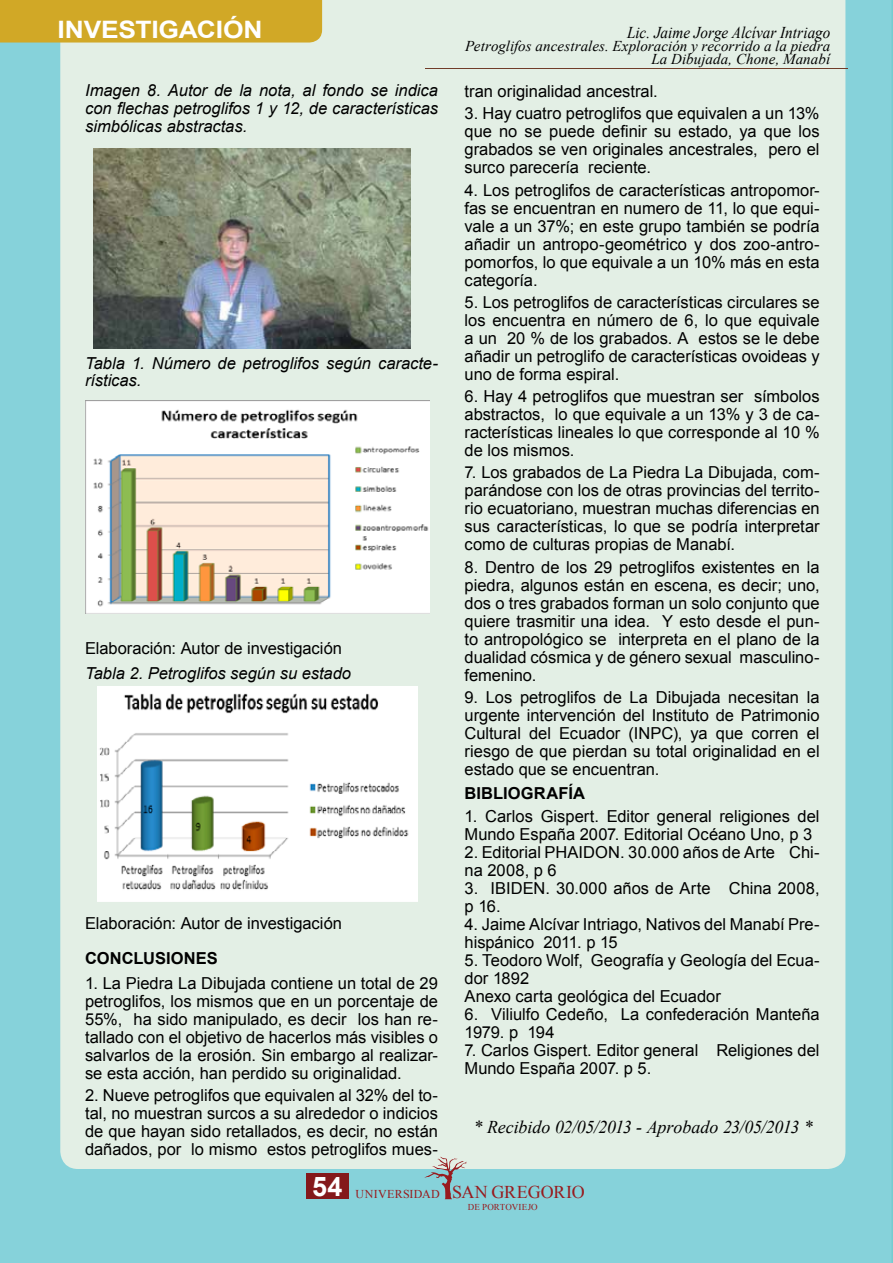
<style>
.page{position:relative;width:893px;height:1263px;background:#86d2da}
.page>*{position:absolute;margin:0;border:0;box-sizing:border-box;transform-origin:0 0}
.t1{font:700 27px "Arial";color:#fff}
.t2{font:700 24px "Arial";letter-spacing:-.005em;color:#fff;scale:1.1 1}
.t3{font:italic 18px "Times New Roman";letter-spacing:-.01em;color:#000}
.t4{font:16.5px/18px "Arial";color:#000;text-align:justify}
.t5{font:italic 16.5px/18px "Arial";color:#000;text-align:justify}
.t6{font:italic 16.5px "Times New Roman";color:#000;scale:.92 1}
.t7{font:700 16.5px "Arial";letter-spacing:.005em;color:#000}
.t8{font:italic 15px/13.5px "Times New Roman";letter-spacing:.005em;color:#000;text-align:right}
.t9{font:12px "Times New Roman";letter-spacing:.03em;color:#981b1e}
.t10{font:9px "Times New Roman";letter-spacing:.01em;color:#981b1e}
.s1{font-size:18px}
</style>
<div class="page">
<div style="left:60px;top:0;width:785px;height:1169px;background:#e3efe5"></div>
<img style="left:94px;top:149px;width:317px;height:200px">
<img style="left:98px;top:687px;width:319px;height:214px">
<hr style="left:425px;top:68px;width:422px;height:1px;background:#703c29">
<div style="left:0;top:0;width:322px;height:43px;background:#d1a826"></div>
<img style="left:85px;top:400px;width:344px;height:213px">
<svg style="left:424px;top:1157px;width:43px;height:42px;background:#9fbbbe"></svg>
<div style="left:306px;top:1174px;width:43px;height:25px;background:#84191b"></div>
<h2 class="t2" style="left:57px;top:14px;width:188px">INVESTIGACIÓN</h2>
<p class="t5" style="left:85px;top:81px;width:354px">Imagen 8. Autor de la nota, al fondo se indica con flechas petroglifos 1 y 12, de características simbólicas abstractas.</p>
<p class="t5" style="left:85px;top:355px;width:354px;line-height:17.2px">Tabla 1. Número de petroglifos según caracte&shy;rísticas.</p>
<p class="t4" style="left:85px;top:639px;width:258px">Elaboración: Autor de investigación</p>
<p class="t5" style="left:85px;top:665px;width:268px">Tabla 2. Petroglifos según su estado</p>
<p class="t4" style="left:85px;top:915px;width:258px">Elaboración: Autor de investigación</p>
<p class="t7" style="left:85px;top:947px;width:134px">CONCLUSIONES</p>
<p class="t4" style="left:85px;top:974px;width:354px">1. La Piedra La Dibujada contiene un total de 29 petroglifos, los mismos que en un porcentaje de 55%, ha sido manipulado, es decir los han re&shy;tallado con el objetivo de hacerlos más visibles o salvarlos de la erosión. Sin embargo al realizar&shy;se esta acción, han perdido su originalidad.</p>
<p class="t4" style="left:85px;top:1086px;width:354px">2. Nueve petroglifos que equivalen al 32% del to&shy;tal, no muestran surcos a su alrededor o indicios de que hayan sido retallados, es decir, no están dañados, por lo mismo estos petroglifos mues-</p>
<p class="t6" style="left:627px;top:21px;width:222px">Lic. Jaime Jorge Alcívar Intriago</p>
<p class="t8" style="left:465px;top:38px;width:367px">Petroglifos ancestrales. Exploración y recorrido a la piedra<br>La Dibujada, Chone, Manabí</p>
<p class="t4" style="left:465px;top:82px;width:195px">tran originalidad ancestral.</p>
<p class="t4" style="left:465px;top:105px;width:357px">3. Hay cuatro petroglifos que equivalen a un 13% que no se puede definir su estado, ya que los grabados se ven originales ancestrales, pero el surco parecería reciente.</p>
<p class="t4" style="left:465px;top:181px;width:357px">4. Los petroglifos de características antropomor&shy;fas se encuentran en numero de 11, lo que equi&shy;vale a un 37%; en este grupo también se podría añadir un antropo-geométrico y dos zoo-antro&shy;pomorfos, lo que equivale a un 10% más en esta categoría.</p>
<p class="t4" style="left:465px;top:293px;width:357px">5. Los petroglifos de características circulares se los encuentra en número de 6, lo que equivale a un 20 % de los grabados. A estos se le debe añadir un petroglifo de características ovoideas y uno de forma espiral.</p>
<p class="t4" style="left:465px;top:387px;width:357px">6. Hay 4 petroglifos que muestran ser símbolos abstractos, lo que equivale a un 13% y 3 de ca&shy;racterísticas lineales lo que corresponde al 10 % de los mismos.</p>
<p class="t4" style="left:465px;top:464px;width:357px">7. Los grabados de La Piedra La Dibujada, com&shy;parándose con los de otras provincias del territo&shy;rio ecuatoriano, muestran muchas diferencias en sus características, lo que se podría interpretar como de culturas propias de Manabí.</p>
<p class="t4" style="left:465px;top:558px;width:357px">8. Dentro de los 29 petroglifos existentes en la piedra, algunos están en escena, es decir; uno, dos o tres grabados forman un solo conjunto que quiere trasmitir una idea. Y esto desde el pun&shy;to antropológico se interpreta en el plano de la dualidad cósmica y de género sexual masculino&shy;femenino.</p>
<p class="t4" style="left:465px;top:688px;width:357px">9. Los petroglifos de La Dibujada necesitan la urgente intervención del Instituto de Patrimonio Cultural del Ecuador (INPC), ya que corren el riesgo de que pierdan su total originalidad en el estado que se encuentran.</p>
<p class="t7" style="left:465px;top:782px;width:122px">BIBLIOGRAFÍA</p>
<p class="t4" style="left:465px;top:807px;width:357px">1. Carlos Gispert. Editor general religiones del<br>Mundo España 2007. Editorial Océano Uno, p 3</p>
<p class="t4" style="left:465px;top:843px;width:357px">2. Editorial PHAIDON. 30.000 años de Arte Chi&shy;na 2008, p 6</p>
<p class="t4" style="left:465px;top:879px;width:357px">3. IBIDEN. 30.000 años de Arte China 2008, p 16.</p>
<p class="t4" style="left:465px;top:915px;width:357px">4. Jaime Alcívar Intriago, Nativos del Manabí Pre&shy;hispánico 2011. p 15</p>
<p class="t4" style="left:465px;top:951px;width:357px;text-align:left">5. Teodoro Wolf, Geografía y Geología del Ecua&shy;dor 1892<br>Anexo carta geológica del Ecuador</p>
<p class="t4" style="left:465px;top:1005px;width:357px">6. Viliulfo Cedeño, La confederación Manteña<br>1979. p 194</p>
<p class="t4" style="left:465px;top:1041px;width:357px">7. Carlos Gispert. Editor general Religiones del<br>Mundo España 2007. p 5.</p>
<p class="t3" style="left:474px;top:1114px;width:341px">* Recibido 02/05/2013 - Aprobado 23/05/2013 *</p>
<h1 class="t1" style="left:312px;top:1169px;width:32px">54</h1>
<p class="t9" style="left:355px;top:1186px;width:231px">UNIVERSIDAD <span class="s1">SAN GREGORIO</span></p>
<p class="t10" style="left:468px;top:1200px;width:71px">DE PORTOVIEJO</p>
</div>
